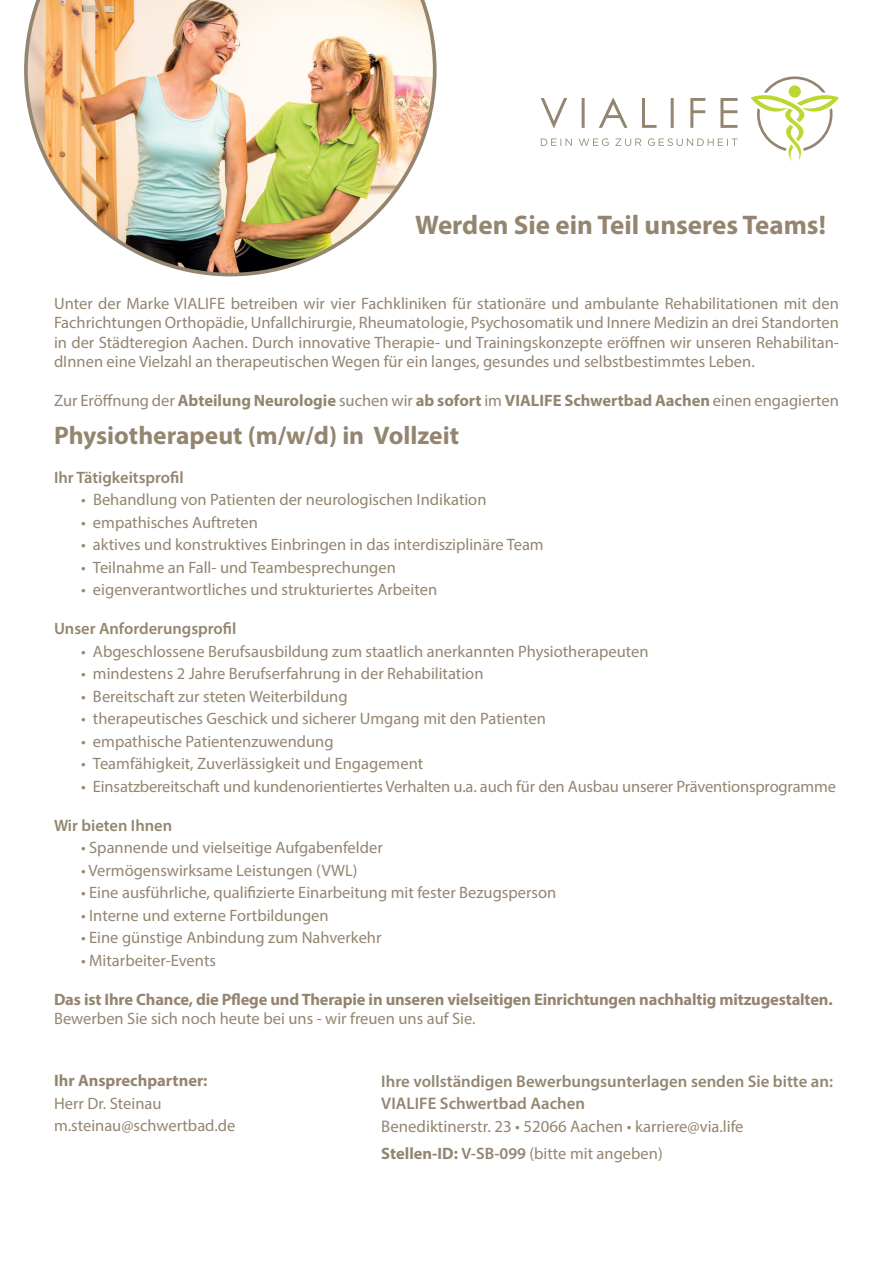
<style>
.page{position:relative;width:893px;height:1263px;background:#fff}
.page>*{position:absolute;margin:0;border:0;box-sizing:border-box;transform-origin:0 0}
.t1{font:700 27px "Myriad Pro";color:#948570}
.t2{font:700 25.5px "Myriad Pro";color:#948570}
.t3{font:600 16.8px "Myriad Pro";color:#948570}
.t4{font:16.8px "Myriad Pro";color:#948570}
.t5{font:16.5px/19.5px "Myriad Pro";color:#948570;text-align:justify}
.t6{font:700 16.5px "Myriad Pro";letter-spacing:-.01em;color:#948570}
.t7{font:600 16.5px "Myriad Pro";color:#948570}
.s1{font-weight:400}
.s2{font-size:16.5px}
.s3{font-weight:700}
.s4{font-weight:600}
</style>
<div class="page">
<svg style="left:751px;top:76px;width:88px;height:85px"></svg>
<svg style="left:541px;top:98px;width:197px;height:30px"></svg>
<svg style="left:541px;top:138px;width:196px;height:8px"></svg>
<img style="left:24px;top:0;width:413px;height:276px">
<p class="t1" style="left:415px;top:207px;width:412px">Werden Sie ein Teil unseres Teams!</p>
<p class="t5" style="left:54px;top:293px;width:786px">Unter der Marke VIALIFE betreiben wir vier Fachkliniken für stationäre und ambulante Rehabilitationen mit den Fachrichtungen Orthopädie, Unfallchirurgie, Rheumatologie, Psychosomatik und Innere Medizin an drei Standorten in der Städteregion Aachen. Durch innovative Therapie- und Trainingskonzepte eröffnen wir unseren Rehabilitan&shy;dInnen eine Vielzahl an therapeutischen Wegen für ein langes, gesundes und selbstbestimmtes Leben.</p>
<p class="t6" style="left:54px;top:390px;width:786px"><span class="s1">Zur Eröffnung der</span> Abteilung Neurologie <span class="s1">suchen wir</span> ab sofort <span class="s1">im</span> VIALIFE Schwertbad Aachen <span class="s1">einen engagierten</span></p>
<p class="t2" style="left:54px;top:418px;width:407px">Physiotherapeut (m/w/d) in Vollzeit</p>
<p class="t7" style="left:54px;top:467px;width:131px">Ihr Tätigkeitsprofil</p>
<p class="t5" style="left:81px;top:490px;width:407px">• Behandlung von Patienten der neurologischen Indikation</p>
<p class="t5" style="left:81px;top:512px;width:178px">• empathisches Auftreten</p>
<p class="t5" style="left:81px;top:535px;width:464px">• aktives und konstruktives Einbringen in das interdisziplinäre Team</p>
<p class="t5" style="left:81px;top:557px;width:316px">• Teilnahme an Fall- und Teambesprechungen</p>
<p class="t5" style="left:81px;top:580px;width:358px">• eigenverantwortliches und strukturiertes Arbeiten</p>
<p class="t7" style="left:54px;top:618px;width:184px">Unser Anforderungsprofil</p>
<p class="t5" style="left:81px;top:641px;width:569px">• Abgeschlossene Berufsausbildung zum staatlich anerkannten Physiotherapeuten</p>
<p class="t5" style="left:81px;top:664px;width:404px">• mindestens 2 Jahre Berufserfahrung in der Rehabilitation</p>
<p class="t5" style="left:81px;top:686px;width:268px">• Bereitschaft zur steten Weiterbildung</p>
<p class="t5" style="left:81px;top:709px;width:466px">• therapeutisches Geschick und sicherer Umgang mit den Patienten</p>
<p class="t5" style="left:81px;top:731px;width:254px">• empathische Patientenzuwendung</p>
<p class="t5" style="left:81px;top:754px;width:344px">• Teamfähigkeit, Zuverlässigkeit und Engagement</p>
<p class="t5" style="left:81px;top:776px;width:756px">• Einsatzbereitschaft und kundenorientiertes Verhalten u.a. auch für den Ausbau unserer Präventionsprogramme</p>
<p class="t7" style="left:54px;top:815px;width:120px">Wir bieten Ihnen</p>
<p class="t5" style="left:81px;top:838px;width:303px">• Spannende und vielseitige Aufgabenfelder</p>
<p class="t5" style="left:81px;top:860px;width:278px">• Vermögenswirksame Leistungen (VWL)</p>
<p class="t5" style="left:81px;top:883px;width:477px">• Eine ausführliche, qualifizierte Einarbeitung mit fester Bezugsperson</p>
<p class="t5" style="left:81px;top:905px;width:249px">• Interne und externe Fortbildungen</p>
<p class="t5" style="left:81px;top:928px;width:302px">• Eine günstige Anbindung zum Nahverkehr</p>
<p class="t5" style="left:81px;top:950px;width:137px">• Mitarbeiter-Events</p>
<p class="t6" style="left:54px;top:988px;width:780px">Das ist Ihre Chance, die Pflege und Therapie in unseren vielseitigen Einrichtungen nachhaltig mitzugestalten.</p>
<p class="t5" style="left:54px;top:1009px;width:423px">Bewerben Sie sich noch heute bei uns - wir freuen uns auf Sie.</p>
<p class="t6" style="left:54px;top:1070px;width:155px">Ihr Ansprechpartner:</p>
<p class="t5" style="left:54px;top:1093px;width:109px">Herr Dr. Steinau</p>
<p class="t5" style="left:54px;top:1116px;width:183px">m.steinau@schwertbad.de</p>
<p class="t3" style="left:381px;top:1070px;width:453px">Ihre vollständigen Bewerbungsunterlagen senden Sie bitte an:</p>
<p class="t3" style="left:381px;top:1093px;width:205px">VIALIFE Schwertbad Aachen</p>
<p class="t4" style="left:381px;top:1115px;width:364px">Benediktinerstr. 23 • 52066 Aachen • <span class="s2">karriere@via.life</span></p>
<p class="t5" style="left:381px;top:1143px;width:283px"><span class="s3">Stellen-ID:</span> <span class="s4">V-SB-099</span> (bitte mit angeben)</p>
</div>
